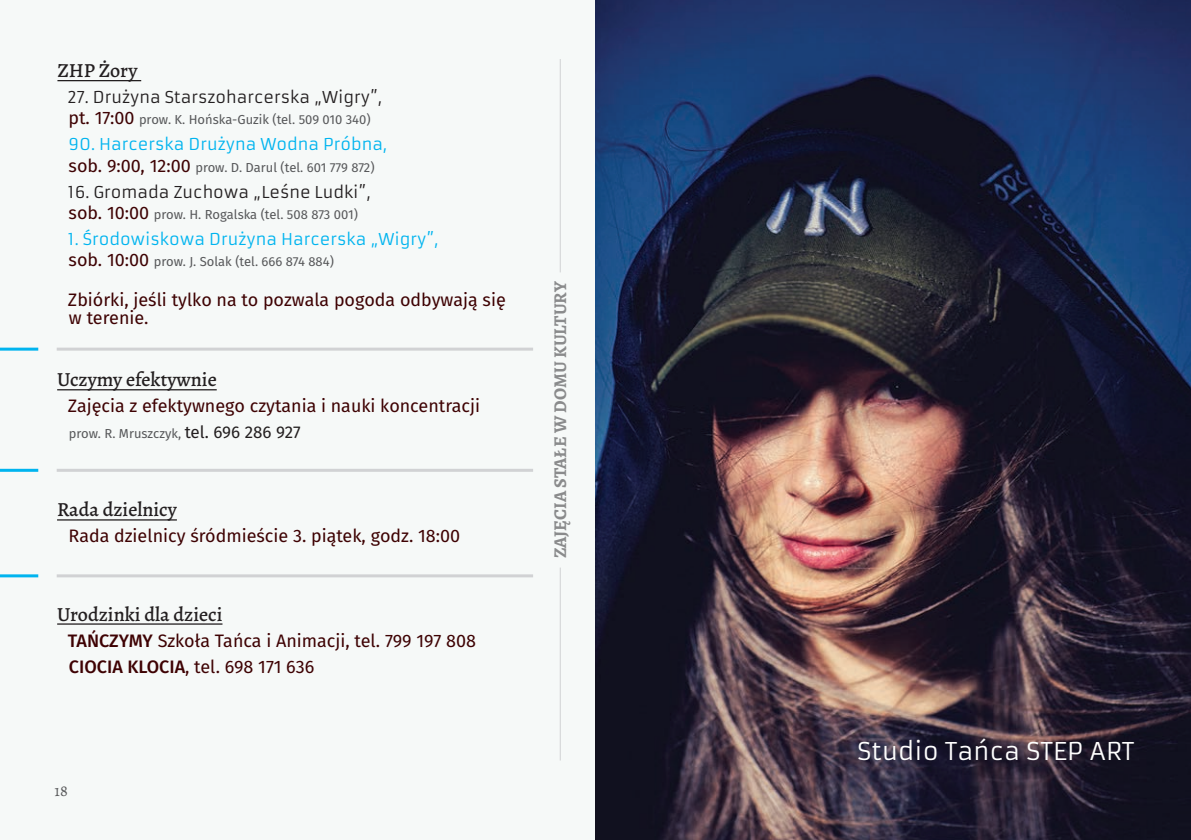
<style>
.page{position:relative;width:1191px;height:840px;background:#fff}
.page>*{position:absolute;margin:0;border:0;box-sizing:border-box;transform-origin:0 0}
.t1{font:24px "Armata";letter-spacing:.01em;color:#fff}
.t2{font:500 20px "Alegreya";color:#231f20}
.t3{font:18px/18px "Fira Sans";color:#3e0203}
.t4{font:700 18px "Alegreya";color:#8a8b8c}
.t5{font:16px "Armata";color:#00b4ef}
.t6{font:16px "Armata";color:#231f20}
.t7{font:16px "Alegreya";color:#57585a}
.t8{font:13px "Fira Sans";color:#57585a}
.s1{font-size:18px;color:#3e0203}
.s2{font-size:17px;color:#231f20}
.s3{font-weight:500}
</style>
<div class="page">
<div style="left:0;top:0;width:1191px;height:839px;background:#f6f9f8"></div>
<img style="left:595px;top:0;width:596px;height:839px">
<hr style="left:0;top:347px;width:38px;height:3px;background:#00b4ef">
<hr style="left:0;top:468px;width:38px;height:3px;background:#00b4ef">
<hr style="left:0;top:574px;width:38px;height:3px;background:#00b4ef">
<hr style="left:57px;top:347px;width:476px;height:3px;background:#d1d2d4">
<hr style="left:57px;top:468px;width:476px;height:3px;background:#d1d2d4">
<hr style="left:57px;top:574px;width:476px;height:3px;background:#d1d2d4">
<hr style="left:560px;top:59px;width:1px;height:213px;background:#d1d2d4">
<hr style="left:560px;top:567px;width:1px;height:193px;background:#d1d2d4">
<hr style="left:57px;top:80px;width:84px;height:1px;background:#231f20">
<hr style="left:57px;top:389px;width:160px;height:1px;background:#231f20">
<hr style="left:57px;top:519px;width:120px;height:1px;background:#231f20">
<hr style="left:57px;top:623px;width:165px;height:1px;background:#231f20">
<p class="t2" style="left:57px;top:57px;width:82px">ZHP Żory</p>
<p class="t6" style="left:67px;top:87px;width:316px">27. Drużyna Starszoharcerska „Wigry”,</p>
<p class="t8" style="left:68px;top:110px;width:304px"><span class="s1">pt. 17:00</span> prow. K. Hońska-Guzik (tel. 509 010 340)</p>
<p class="t5" style="left:68px;top:135px;width:320px">90. Harcerska Drużyna Wodna Próbna,</p>
<p class="t8" style="left:69px;top:157px;width:307px"><span class="s1">sob. 9:00, 12:00</span> prow. D. Darul (tel. 601 779 872)</p>
<p class="t6" style="left:68px;top:182px;width:304px">16. Gromada Zuchowa „Leśne Ludki”,</p>
<p class="t8" style="left:69px;top:204px;width:291px"><span class="s1">sob. 10:00</span> prow. H. Rogalska (tel. 508 873 001)</p>
<p class="t5" style="left:68px;top:229px;width:372px">1. Środowiskowa Drużyna Harcerska „Wigry”,</p>
<p class="t8" style="left:69px;top:251px;width:267px"><span class="s1">sob. 10:00</span> prow. J. Solak (tel. 666 874 884)</p>
<p class="t3" style="left:68px;top:290px;width:439px">Zbiórki, jeśli tylko na to pozwala pogoda odbywają się w terenie.</p>
<p class="t2" style="left:57px;top:366px;width:161px">Uczymy efektywnie</p>
<p class="t3" style="left:68px;top:396px;width:414px">Zajęcia z efektywnego czytania i nauki koncentracji</p>
<p class="t8" style="left:69px;top:423px;width:233px">prow. R. Mruszczyk, <span class="s2">tel. 696 286 927</span></p>
<p class="t2" style="left:57px;top:496px;width:121px">Rada dzielnicy</p>
<p class="t3" style="left:69px;top:526px;width:393px">Rada dzielnicy śródmieście 3. piątek, godz. 18:00</p>
<p class="t2" style="left:57px;top:600px;width:167px">Urodzinki dla dzieci</p>
<p class="t3" style="left:68px;top:626px;width:409px;line-height:26px"><span class="s3">TAŃCZYMY</span> Szkoła Tańca i Animacji, tel. 799 197 808<br><span class="s3">CIOCIA KLOCIA</span>, tel. 698 171 636</p>
<p class="t7" style="left:55px;top:780px;width:15px">18</p>
<p class="t4" style="left:548px;top:558px;width:278px;rotate:-90deg">ZAJĘCIA STAŁE W DOMU KULTURY</p>
<h1 class="t1" style="left:857px;top:736px;width:278px">Studio Tańca STEP ART</h1>
</div>
